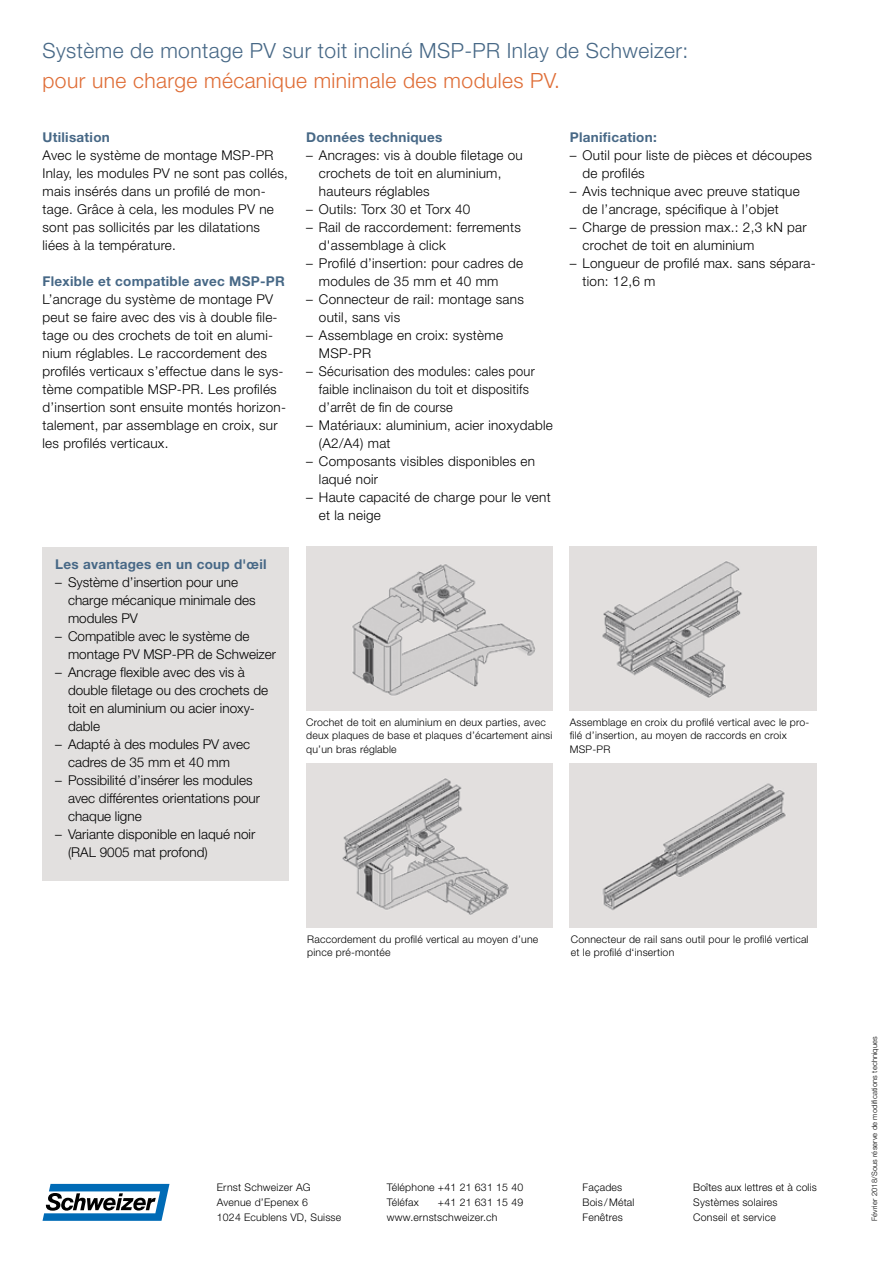
<style>
.page{position:relative;width:893px;height:1263px;background:#fff}
.page>*{position:absolute;margin:0;border:0;box-sizing:border-box;transform-origin:0 0}
.t1{font:300 21px "Helvetica Neue LT Std";letter-spacing:.02em;color:#476886}
.t2{font:300 21px "Helvetica Neue LT Std";letter-spacing:.02em;color:#df6d36}
.t3{font:300 13.5px/18px "Helvetica Neue LT Std";letter-spacing:.02em;color:#000}
.t4{font:300 13.5px/18px "Helvetica Neue LT Std";color:#000}
.t5{font:700 13.5px "Helvetica Neue LT Std";letter-spacing:.02em;color:#476886}
.t6{font:300 10.5px/14.7px "Helvetica Neue LT Std";letter-spacing:.02em;color:#000}
.t7{font:300 7.5px "Helvetica Neue LT Std";letter-spacing:.02em;color:#000}
</style>
<div class="page">
<img style="left:306px;top:547px;width:247px;height:164px">
<img style="left:570px;top:547px;width:246px;height:164px">
<img style="left:306px;top:764px;width:247px;height:164px">
<img style="left:570px;top:764px;width:246px;height:164px">
<div style="left:43px;top:547px;width:246px;height:333px;background:#e2e0df"></div>
<svg style="left:43px;top:1184px;width:126px;height:37px"></svg>
<h1 class="t1" style="left:43px;top:37px;width:647px">Système de montage PV sur toit incliné MSP-PR Inlay de Schweizer:</h1>
<h1 class="t2" style="left:43px;top:67px;width:519px">pour une charge mécanique minimale des modules PV.</h1>
<p class="t5" style="left:43px;top:129px;width:69px">Utilisation</p>
<p class="t3" style="left:43px;top:146px;width:247px">Avec le système de montage MSP-PR Inlay, les modules PV ne sont pas collés, mais insérés dans un profilé de mon&shy;tage. Grâce à cela, les modules PV ne sont pas sollicités par les dilatations liées à la température.</p>
<p class="t5" style="left:43px;top:273px;width:244px">Flexible et compatible avec MSP-PR</p>
<p class="t3" style="left:43px;top:290px;width:245px">L’ancrage du système de montage PV peut se faire avec des vis à double file&shy;tage ou des crochets de toit en alumi&shy;nium réglables. Le raccordement des profilés verticaux s’effectue dans le sys&shy;tème compatible MSP-PR. Les profilés d’insertion sont ensuite montés horizon&shy;talement, par assemblage en croix, sur les profilés verticaux.</p>
<p class="t5" style="left:55px;top:556px;width:213px">Les avantages en un coup d'œil</p>
<p class="t4" style="left:68px;top:573px;width:189px;text-indent:-13px">– Système d’insertion pour une charge mécanique minimale des modules PV</p>
<p class="t4" style="left:68px;top:627px;width:210px;text-indent:-13px">– Compatible avec le système de montage PV MSP-PR de Schweizer</p>
<p class="t4" style="left:68px;top:663px;width:202px;text-indent:-13px">– Ancrage flexible avec des vis à double filetage ou des crochets de toit en aluminium ou acier inoxy&shy;dable</p>
<p class="t4" style="left:55px;top:735px;width:196px;text-align:center">– Adapté à des modules PV avec cadres de 35 mm et 40 mm</p>
<p class="t4" style="left:68px;top:771px;width:194px;text-indent:-13px">– Possibilité d’insérer les modules avec différentes orientations pour chaque ligne</p>
<p class="t4" style="left:68px;top:825px;width:189px;text-indent:-13px">– Variante disponible en laqué noir (RAL 9005 mat profond)</p>
<p class="t5" style="left:306px;top:129px;width:138px">Données techniques</p>
<p class="t3" style="left:319px;top:146px;width:205px;text-indent:-13px">– Ancrages: vis à double filetage ou crochets de toit en aluminium, hauteurs réglables</p>
<p class="t3" style="left:306px;top:200px;width:166px">– Outils: Torx 30 et Torx 40</p>
<p class="t3" style="left:319px;top:218px;width:203px;text-indent:-13px">– Rail de raccordement: ferrements d'assemblage à click</p>
<p class="t3" style="left:319px;top:254px;width:206px;text-indent:-13px">– Profilé d’insertion: pour cadres de modules de 35 mm et 40 mm</p>
<p class="t3" style="left:319px;top:290px;width:206px;text-indent:-13px">– Connecteur de rail: montage sans outil, sans vis</p>
<p class="t3" style="left:319px;top:326px;width:186px;text-indent:-13px">– Assemblage en croix: système<br>MSP-PR</p>
<p class="t3" style="left:319px;top:362px;width:217px;text-indent:-13px">– Sécurisation des modules: cales pour faible inclinaison du toit et dispositifs d’arrêt de fin de course</p>
<p class="t3" style="left:319px;top:416px;width:235px;text-indent:-13px">– Matériaux: aluminium, acier inoxydable (A2/A4) mat</p>
<p class="t3" style="left:319px;top:452px;width:218px;text-indent:-13px">– Composants visibles disponibles en laqué noir</p>
<p class="t3" style="left:319px;top:488px;width:233px;text-indent:-13px">– Haute capacité de charge pour le vent et la neige</p>
<p class="t5" style="left:570px;top:129px;width:88px">Planification:</p>
<p class="t3" style="left:583px;top:146px;width:231px;text-indent:-13px">– Outil pour liste de pièces et découpes de profilés</p>
<p class="t3" style="left:583px;top:182px;width:219px;text-indent:-13px">– Avis technique avec preuve statique de l’ancrage, spécifique à l’objet</p>
<p class="t3" style="left:583px;top:218px;width:226px;text-indent:-13px">– Charge de pression max.: 2,3 kN par crochet de toit en aluminium</p>
<p class="t3" style="left:583px;top:254px;width:235px;text-indent:-13px">– Longueur de profilé max. sans sépara&shy;tion: 12,6 m</p>
<p class="t6" style="left:306px;top:715px;width:248px;line-height:13.5px">Crochet de toit en aluminium en deux parties, avec deux plaques de base et plaques d’écartement ainsi qu’un bras réglable</p>
<p class="t6" style="left:570px;top:715px;width:241px;line-height:13.5px">Assemblage en croix du profilé vertical avec le pro&shy;filé d’insertion, au moyen de raccords en croix<br>MSP-PR</p>
<p class="t6" style="left:307px;top:932px;width:233px;line-height:13.5px">Raccordement du profilé vertical au moyen d’une pince pré-montée</p>
<p class="t6" style="left:571px;top:932px;width:239px;line-height:13.5px">Connecteur de rail sans outil pour le profilé vertical et le profilé d‘insertion</p>
<p class="t6" style="left:217px;top:1180px;width:126px">Ernst Schweizer AG<br>Avenue d’Epenex 6<br>1024 Ecublens VD, Suisse</p>
<p class="t6" style="left:387px;top:1180px;width:138px">Téléphone +41 21 631 15 40<br>Téléfax</p>
<p class="t6" style="left:387px;top:1195px;width:138px;text-indent:51px">+41 21 631 15 49 www.ernstschweizer.ch</p>
<p class="t6" style="left:583px;top:1180px;width:53px">Façades<br>Bois / Métal<br>Fenêtres</p>
<p class="t6" style="left:693px;top:1180px;width:125px">Boîtes aux lettres et à colis<br>Systèmes solaires<br>Conseil et service</p>
<p class="t7" style="left:870px;top:1221px;width:186px;rotate:-90deg">Février 2018/Sous réserve de modifications techniques</p>
</div>
